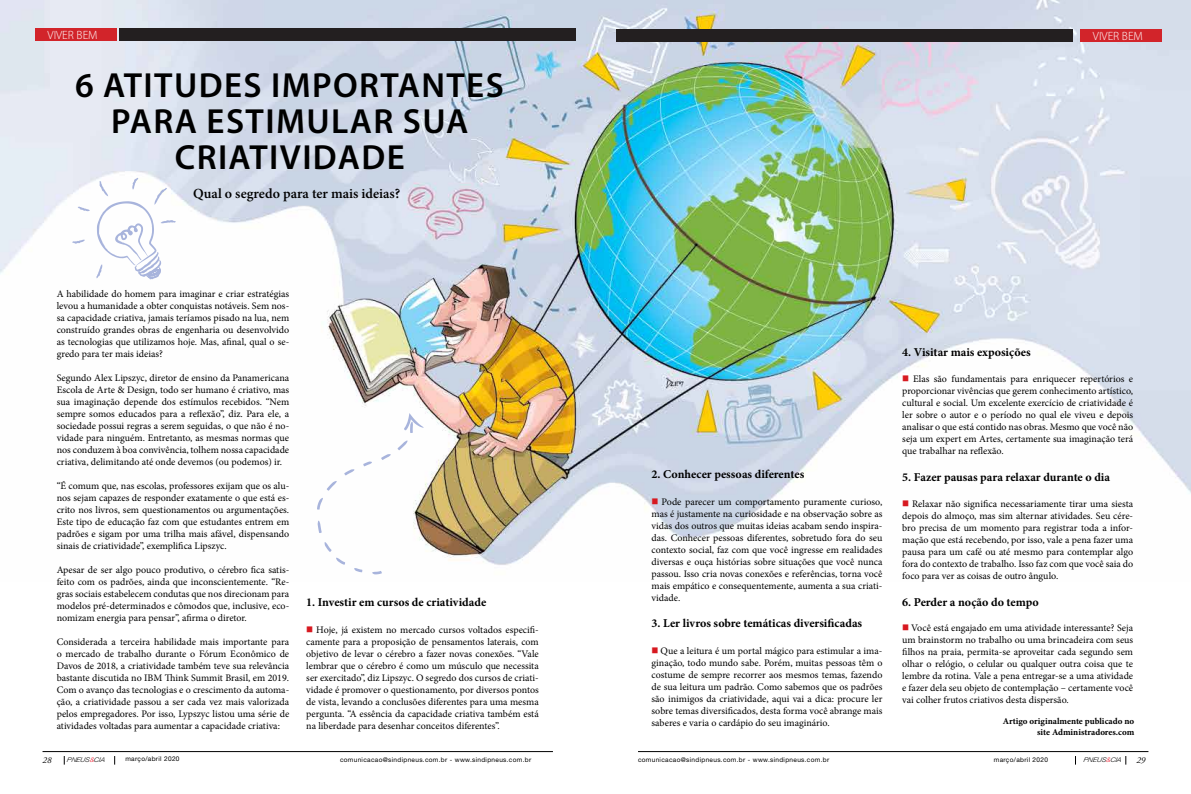
<style>
.page{position:relative;width:1191px;height:794px;background:#fff}
.page>*{position:absolute;margin:0;border:0;box-sizing:border-box;transform-origin:0 0}
.t1{font:600 35px/36px "Myriad Pro";letter-spacing:.04em;color:#000;text-align:center}
.t2{font:600 14px "Minion Pro";letter-spacing:.005em;color:#000}
.t3{font:700 12px "Minion Pro";color:#000}
.t4{font:300 12px "Myriad Pro";color:#fff}
.t5{font:10px/12px "Minion Pro";color:#000;text-align:justify}
.t6{font:700 9px/10.8px "Minion Pro";color:#000;text-align:right}
.t7{font:italic 9px "Adobe Garamond Pro";color:#000}
.t8{font:6.5px "Helvetica Neue CE";letter-spacing:.05em;color:#000}
.t9{font:italic 300 6.5px "Helvetica Neue LT Pro";color:#000;scale:1.08 1}
.s1{color:#d71920}
.s2{color:#ed1c2e}
</style>
<div class="page">
<hr style="left:43px;top:751px;width:510px;height:1px;background:#000">
<hr style="left:638px;top:751px;width:510px;height:1px;background:#000">
<img style="left:0;top:0;width:1191px;height:575px">
<div style="left:119px;top:28px;width:456px;height:13px;background:#231f20"></div>
<div style="left:35px;top:28px;width:81px;height:13px;background:#d2242a"></div>
<div style="left:617px;top:29px;width:455px;height:13px;background:#231f20"></div>
<div style="left:1080px;top:29px;width:81px;height:13px;background:#d2242a"></div>
<svg style="left:78px;top:206px;width:12px;height:5px"></svg>
<svg style="left:72px;top:240px;width:13px;height:4px"></svg>
<svg style="left:96px;top:178px;width:80px;height:101px"></svg>
<svg style="left:371px;top:571px;width:11px;height:3px"></svg>
<svg style="left:354px;top:568px;width:8px;height:4px"></svg>
<svg style="left:324px;top:541px;width:21px;height:24px"></svg>
<svg style="left:318px;top:520px;width:4px;height:13px"></svg>
<svg style="left:317px;top:497px;width:6px;height:13px"></svg>
<svg style="left:327px;top:480px;width:10px;height:11px"></svg>
<svg style="left:344px;top:469px;width:11px;height:6px"></svg>
<svg style="left:363px;top:461px;width:9px;height:5px"></svg>
<svg style="left:381px;top:454px;width:10px;height:6px"></svg>
<svg style="left:397px;top:440px;width:11px;height:10px"></svg>
<svg style="left:404px;top:413px;width:20px;height:20px"></svg>
<p class="t4" style="left:48px;top:28px;width:52px">VIVER BEM</p>
<h1 class="t1" style="left:75px;top:66px;width:430px">6 ATITUDES IMPORTANTES<br>PARA ESTIMULAR SUA<br>CRIATIVIDADE</h1>
<h2 class="t2" style="left:193px;top:183px;width:209px">Qual o segredo para ter mais ideias?</h2>
<p class="t5" style="left:57px;top:288px;width:234px">A habilidade do homem para imaginar e criar estratégias levou a humanidade a obter conquistas notáveis. Sem nos&shy;sa capacidade criativa, jamais teríamos pisado na lua, nem construído grandes obras de engenharia ou desenvolvido as tecnologias que utilizamos hoje. Mas, afinal, qual o se&shy;gredo para ter mais ideias?</p>
<p class="t5" style="left:57px;top:372px;width:234px">Segundo Alex Lipszyc, diretor de ensino da Panamericana Escola de Arte &amp; Design, todo ser humano é criativo, mas sua imaginação depende dos estímulos recebidos. “Nem sempre somos educados para a reflexão”, diz. Para ele, a sociedade possui regras a serem seguidas, o que não é no&shy;vidade para ninguém. Entretanto, as mesmas normas que nos conduzem à boa convivência, tolhem nossa capacidade criativa, delimitando até onde devemos (ou podemos) ir.</p>
<p class="t5" style="left:57px;top:480px;width:234px">“É comum que, nas escolas, professores exijam que os alu&shy;nos sejam capazes de responder exatamente o que está es&shy;crito nos livros, sem questionamentos ou argumentações.<br>Este tipo de educação faz com que estudantes entrem em padrões e sigam por uma trilha mais afável, dispensando sinais de criatividade”, exemplifica Lipszyc.</p>
<p class="t5" style="left:57px;top:564px;width:234px">Apesar de ser algo pouco produtivo, o cérebro fica satis&shy;feito com os padrões, ainda que inconscientemente. “Re&shy;gras sociais estabelecem condutas que nos direcionam para modelos pré-determinados e cômodos que, inclusive, eco&shy;nomizam energia para pensar”, afirma o diretor.</p>
<p class="t5" style="left:57px;top:636px;width:234px">Considerada a terceira habilidade mais importante para o mercado de trabalho durante o Fórum Econômico de Davos de 2018, a criatividade também teve sua relevância bastante discutida no IBM Think Summit Brasil, em 2019.<br>Com o avanço das tecnologias e o crescimento da automa&shy;ção, a criatividade passou a ser cada vez mais valorizada pelos empregadores. Por isso, Lypszyc listou uma série de atividades voltadas para aumentar a capacidade criativa:</p>
<p class="t3" style="left:306px;top:594px;width:182px">1. Investir em cursos de criatividade</p>
<p class="t5" style="left:306px;top:623px;width:234px"><span class="s1">■</span> Hoje, já existem no mercado cursos voltados especifi&shy;camente para a proposição de pensamentos laterais, com objetivo de levar o cérebro a fazer novas conexões. “Vale lembrar que o cérebro é como um músculo que necessita ser exercitado”, diz Lipszyc. O segredo dos cursos de criati&shy;vidade é promover o questionamento, por diversos pontos de vista, levando a conclusões diferentes para uma mesma pergunta. “A essência da capacidade criativa também está na liberdade para desenhar conceitos diferentes”.</p>
<p class="t4" style="left:1093px;top:29px;width:52px">VIVER BEM</p>
<p class="t3" style="left:651px;top:466px;width:154px">2. Conhecer pessoas diferentes</p>
<p class="t5" style="left:651px;top:495px;width:232px"><span class="s1">■</span> Pode parecer um comportamento puramente curioso, mas é justamente na curiosidade e na observação sobre as vidas dos outros que muitas ideias acabam sendo inspira&shy;das. Conhecer pessoas diferentes, sobretudo fora do seu contexto social, faz com que você ingresse em realidades diversas e ouça histórias sobre situações que você nunca passou. Isso cria novas conexões e referências, torna você mais empático e consequentemente, aumenta a sua criati&shy;vidade.</p>
<p class="t3" style="left:651px;top:615px;width:212px">3. Ler livros sobre temáticas diversificadas</p>
<p class="t5" style="left:651px;top:644px;width:232px"><span class="s1">■</span> Que a leitura é um portal mágico para estimular a ima&shy;ginação, todo mundo sabe. Porém, muitas pessoas têm o costume de sempre recorrer aos mesmos temas, fazendo de sua leitura um padrão. Como sabemos que os padrões são inimigos da criatividade, aqui vai a dica: procure ler sobre temas diversificados, desta forma você abrange mais saberes e varia o cardápio do seu imaginário.</p>
<p class="t3" style="left:902px;top:343px;width:130px">4. Visitar mais exposições</p>
<p class="t5" style="left:902px;top:373px;width:232px"><span class="s1">■</span> Elas são fundamentais para enriquecer repertórios e proporcionar vivências que gerem conhecimento artístico, cultural e social. Um excelente exercício de criatividade é ler sobre o autor e o período no qual ele viveu e depois analisar o que está contido nas obras. Mesmo que você não seja um expert em Artes, certamente sua imaginação terá que trabalhar na reflexão.</p>
<p class="t3" style="left:902px;top:468px;width:209px">5. Fazer pausas para relaxar durante o dia</p>
<p class="t5" style="left:902px;top:498px;width:232px"><span class="s1">■</span> Relaxar não significa necessariamente tirar uma siesta depois do almoço, mas sim alternar atividades. Seu cére&shy;bro precisa de um momento para registrar toda a infor&shy;mação que está recebendo, por isso, vale a pena fazer uma pausa para um café ou até mesmo para contemplar algo fora do contexto de trabalho. Isso faz com que você saia do foco para ver as coisas de outro ângulo.</p>
<p class="t3" style="left:902px;top:593px;width:138px">6. Perder a noção do tempo</p>
<p class="t5" style="left:902px;top:622px;width:232px"><span class="s1">■</span> Você está engajado em uma atividade interessante? Seja um brainstorm no trabalho ou uma brincadeira com seus filhos na praia, permita-se aproveitar cada segundo sem olhar o relógio, o celular ou qualquer outra coisa que te lembre da rotina. Vale a pena entregar-se a uma atividade e fazer dela seu objeto de contemplação – certamente você vai colher frutos criativos desta dispersão.</p>
<p class="t6" style="left:1002px;top:716px;width:133px">Artigo originalmente publicado no site Administradores.com</p>
<p class="t7" style="left:43px;top:754px;width:10px">28</p>
<p class="t9" style="left:67px;top:756px;width:37px">PNEUS<span class="s2">&amp;</span>CIA</p>
<p class="t8" style="left:125px;top:755px;width:56px">março/abril 2020</p>
<p class="t8" style="left:340px;top:755px;width:193px">comunicacao@sindipneus.com.br - www.sindipneus.com.br</p>
<p class="t8" style="left:638px;top:755px;width:193px">comunicacao@sindipneus.com.br - www.sindipneus.com.br</p>
<p class="t8" style="left:993px;top:755px;width:56px">março/abril 2020</p>
<p class="t9" style="left:1083px;top:756px;width:37px">PNEUS<span class="s2">&amp;</span>CIA</p>
<p class="t7" style="left:1136px;top:754px;width:10px">29</p>
</div>
